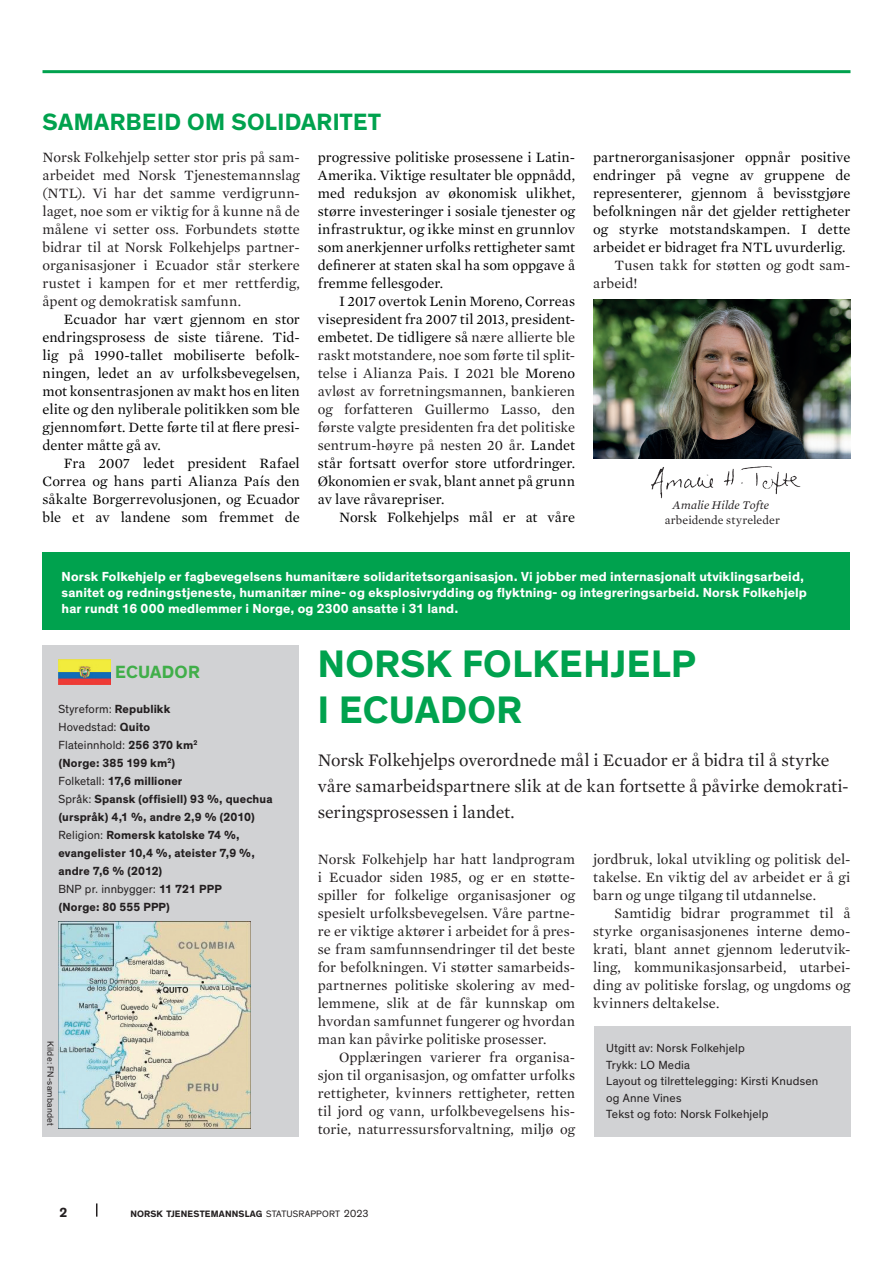
<style>
.page{position:relative;width:893px;height:1263px;background:#fff}
.page>*{position:absolute;margin:0;border:0;box-sizing:border-box;transform-origin:0 0}
.t1{font:700 39px/46.8px "Theinhardt";letter-spacing:.01em;color:#00a24e}
.t2{font:700 24px "Theinhardt";letter-spacing:.015em;color:#00a24e}
.t3{font:18px/25.5px "Mercury Text G1";letter-spacing:-.005em;color:#231f20}
.t4{font:700 18px "Theinhardt";letter-spacing:.015em;color:#40ae49}
.t5{font:14.55px/18px "Mercury Text G1";letter-spacing:.005em;color:#231f20;text-align:justify}
.t6{font:14.55px/18px "Mercury Text G1";letter-spacing:.005em;color:#000001}
.t7{font:700 13.5px "Theinhardt";color:#231f20}
.t8{font:700 13.35px/16px "Theinhardt";letter-spacing:.01em;color:#fff}
.t9{font:700 12px/18px "Theinhardt";letter-spacing:.01em;color:#231f20}
.t10{font:12px/16.5px "Theinhardt";letter-spacing:.015em;color:#231f20}
.t11{font:12px "Mercury Text G1";letter-spacing:.005em;color:#231f20}
.t12{font:italic 12px "Mercury Text G1";letter-spacing:.005em;color:#231f20}
.t13{font:700 9.45px "Theinhardt";letter-spacing:.015em;color:#231f20}
.t14{font:9px "Theinhardt";letter-spacing:.02em;color:#231f20}
.s1{color:#000001}
.s2{font-weight:400}
.s3{font-weight:400;font-size:10.5px}
</style>
<div class="page">
<svg style="left:96px;top:1203px;width:1px;height:13px"></svg>
<hr style="left:43px;top:70px;width:807px;height:3px;background:#00a24e">
<img style="left:652px;top:466px;width:149px;height:33px">
<div style="left:593px;top:1026px;width:257px;height:111px;background:#d1d2d4"></div>
<img style="left:593px;top:299px;width:257px;height:159px">
<div style="left:42px;top:552px;width:808px;height:77px;background:#00a24e"></div>
<div style="left:42px;top:646px;width:257px;height:491px;background:#d1d2d4"></div>
<img style="left:59px;top:659px;width:52px;height:25px">
<img style="left:59px;top:922px;width:192px;height:206px">
<h2 class="t2" style="left:43px;top:107px;width:340px">SAMARBEID OM SOLIDARITET</h2>
<p class="t5" style="left:43px;top:147px;width:259px">Norsk Folkehjelp setter stor pris på sam&shy;arbeidet med Norsk Tjenestemannslag (NTL). Vi har det samme verdigrunn&shy;laget, noe som er viktig for å kunne nå de målene vi setter oss. Forbundets støtte bidrar til at Norsk Folkehjelps partner&shy;organisasjoner i Ecuador står sterkere rustet i kampen for et mer rettferdig, åpent og demokratisk samfunn.</p>
<p class="t6" style="left:43px;top:309px;width:259px;text-indent:21px">Ecuador har vært gjennom en stor endringsprosess de siste tiårene. Tid&shy;lig på 1990-tallet mobiliserte befolk-- ningen, ledet an av urfolksbevegelsen, mot konsentrasjonen av makt hos en liten elite og den nyliberale politikken som ble gjennomført. Dette førte til at flere presi&shy;denter måtte gå av.</p>
<p class="t6" style="left:43px;top:453px;width:259px;text-align:justify;text-indent:21px">Fra 2007 ledet president Rafael Correa og hans parti Alianza País den såkalte Borgerrevolusjonen, og Ecuador ble et av landene som fremmet de</p>
<p class="t6" style="left:318px;top:147px;width:259px">progressive politiske prosessene i Latin-- Amerika. Viktige resultater ble oppnådd, med reduksjon av økonomisk ulikhet, større investeringer i sosiale tjenester og infrastruktur, og ikke minst en grunnlov som anerkjenner urfolks rettigheter samt definerer at staten skal ha som oppgave å fremme fellesgoder.</p>
<p class="t5" style="left:318px;top:291px;width:259px;text-indent:21px"><span class="s1">I 2017 overtok Lenin Moreno, Correas visepresident fra 2007 til 2013, president&shy;embetet. De tidligere så</span> nære allierte ble raskt motstandere, noe som førte til split&shy;telse i Alianza Pais. I 2021 ble <span class="s1">Moreno </span>avløst av forretningsmannen, bankieren og forfatteren Guillermo Lasso, den første valgte presidenten fra det politiske sentrum-høyre på nesten 20 år. <span class="s1">Landet står fortsatt overfor store utfordringer.<br>Økonomien er svak, blant annet på grunn av lave råvarepriser.</span></p>
<p class="t6" style="left:339px;top:507px;width:238px">Norsk Folkehjelps mål er at våre</p>
<p class="t6" style="left:593px;top:147px;width:259px;text-align:justify">partnerorganisasjoner oppnår positive endringer på vegne av gruppene de representerer, gjennom å bevisstgjøre befolkningen når det gjelder rettigheter og styrke motstandskampen. I dette arbeidet er bidraget fra NTL uvurderlig.</p>
<p class="t5" style="left:593px;top:255px;width:259px;text-indent:21px">Tusen takk for støtten og godt sam&shy;arbeid!</p>
<p class="t12" style="left:673px;top:496px;width:98px">Amalie Hilde Tofte</p>
<p class="t11" style="left:665px;top:511px;width:117px">arbeidende styreleder</p>
<p class="t8" style="left:62px;top:569px;width:747px">Norsk Folkehjelp er fagbevegelsens humanitære solidaritetsorganisasjon. Vi jobber med internasjonalt utviklingsarbeid, sanitet og redningstjeneste, humanitær mine- og eksplosivrydding og flyktning- og integreringsarbeid. Norsk Folkehjelp har rundt 16 000 medlemmer i Norge, og 2300 ansatte i 31 land.</p>
<p class="t4" style="left:115px;top:661px;width:86px">ECUADOR</p>
<p class="t9" style="left:59px;top:700px;width:216px"><span class="s2">Styreform:</span> Republikk<br><span class="s2">Hovedstad:</span> Quito<br><span class="s2">Flateinnhold:</span> 256 370 km<sup>2<br></sup>(Norge: 385 199 km<sup>2</sup>)<br><span class="s2">Folketall:</span> 17,6 millioner<br><span class="s2">Språk:</span> Spansk (offisiell) 93 %, quechua (urspråk) 4,1 %, andre 2,9 % (2010)<br><span class="s2">Religion:</span> Romersk katolske 74 %, evangelister 10,4 %, ateister 7,9 %, andre 7,6 % (2012)<br><span class="s2">BNP pr. innbygger:</span> 11 721 PPP<br>(Norge: 80 555 PPP)</p>
<p class="t14" style="left:56px;top:1041px;width:86px;rotate:90deg">Kilde: FN-sambandet</p>
<h1 class="t1" style="left:318px;top:641px;width:380px">NORSK FOLKEHJELP<br>I ECUADOR</h1>
<p class="t3" style="left:318px;top:747px;width:533px">Norsk Folkehjelps overordnede mål i Ecuador er å bidra til å styrke våre samarbeidspartnere slik at de kan fortsette å påvirke demokrati&shy;seringsprosessen i landet.</p>
<p class="t5" style="left:593px;top:849px;width:259px">jordbruk, lokal utvikling og politisk del&shy;takelse. En viktig del av arbeidet er å gi barn og unge tilgang til utdannelse.</p>
<p class="t5" style="left:593px;top:903px;width:259px;text-indent:21px">Samtidig bidrar programmet til å styrke organisasjonenes interne demo&shy;krati, blant annet gjennom lederutvik&shy;ling, kommunikasjonsarbeid, utarbei&shy;ding av politiske forslag, og ungdoms og kvinners deltakelse.</p>
<p class="t5" style="left:318px;top:849px;width:259px">Norsk Folkehjelp har hatt landprogram i Ecuador siden 1985, og er en støtte&shy;spiller for folkelige organisasjoner og spesielt urfolksbevegelsen. Våre partne&shy;re er viktige aktører i arbeidet for å pres&shy;se fram samfunnsendringer til det beste for befolkningen. Vi støtter samarbeids&shy;partnernes politiske skolering av med&shy;lemmene, slik at de får kunnskap om hvordan samfunnet fungerer og hvordan man kan påvirke politiske prosesser.</p>
<p class="t5" style="left:318px;top:1047px;width:259px;text-indent:21px">Opplæringen varierer fra organisa&shy;sjon til organisasjon, og omfatter urfolks rettigheter, kvinners rettigheter, retten til jord og vann, urfolkbevegelsens his&shy;torie, naturressursforvaltning, miljø og</p>
<p class="t10" style="left:606px;top:1040px;width:214px">Utgitt av: Norsk Folkehjelp<br>Trykk: LO Media<br>Layout og tilrettelegging: Kirsti Knudsen og Anne Vines<br>Tekst og foto: Norsk Folkehjelp</p>
<p class="t7" style="left:60px;top:1204px;width:9px">2</p>
<p class="t13" style="left:130px;top:1208px;width:240px">NORSK TJENESTEMANNSLAG <span class="s2">STATUSRAPPORT</span> <span class="s3">2023</span></p>
</div>
